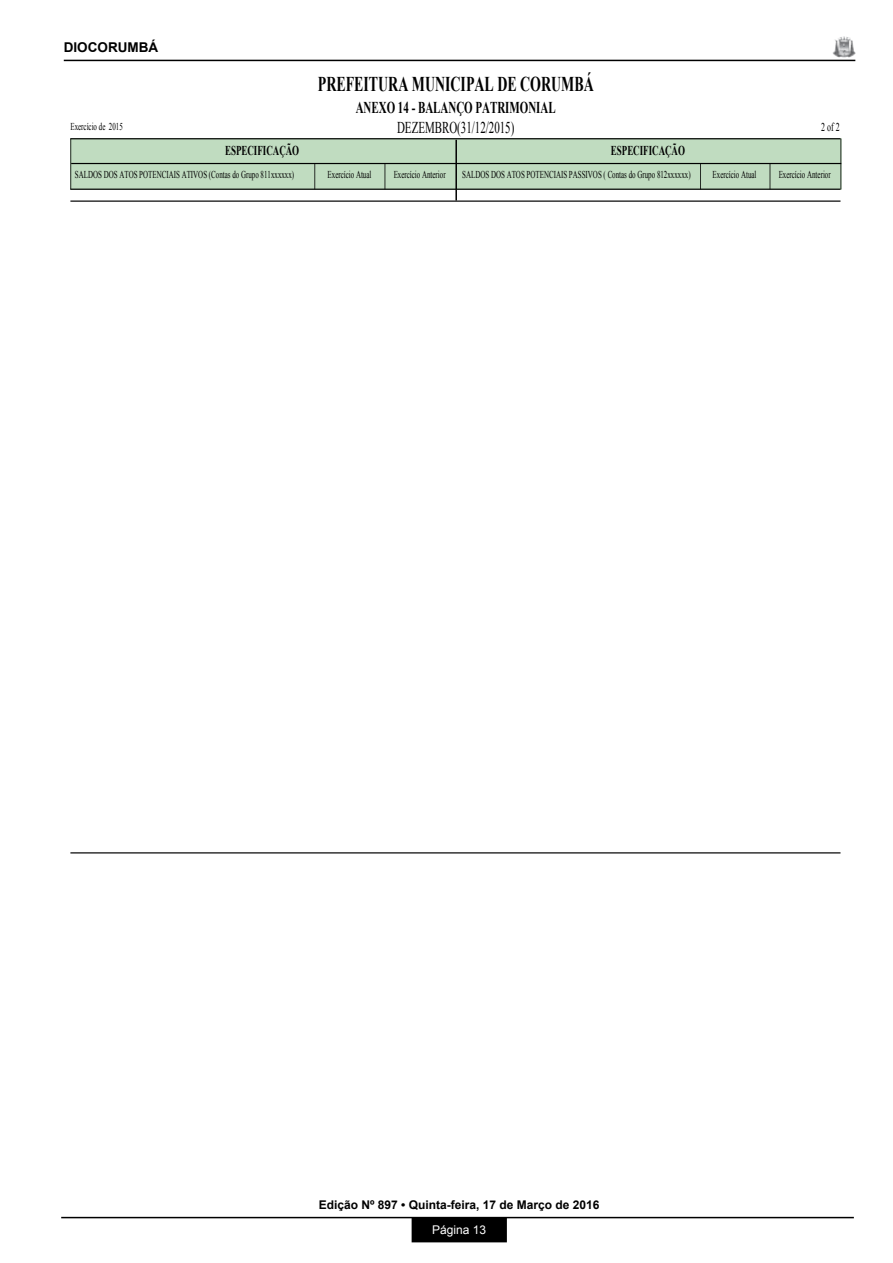
<style>
.page{position:relative;width:893px;height:1263px;background:#fff}
.page>*{position:absolute;margin:0;border:0;box-sizing:border-box;transform-origin:0 0}
.t1{font:700 21px "Times New Roman";color:#000;scale:.66 1}
.t2{font:700 16.5px "Times New Roman";color:#000;scale:.66 1}
.t3{font:16.5px "Times New Roman";color:#000;scale:.66 1}
.t4{font:700 13.5px "Times New Roman";color:#000;scale:.66 1}
.t5{font:700 13.5px "Arial";color:#000}
.t6{font:700 12px "Arial";color:#000}
.t7{font:12px "Arial";color:#fff}
.t8{font:12px "Times New Roman";color:#000;scale:.66 1}
.t9{font:10.5px "Times New Roman";color:#000;scale:.66 1}
</style>
<div class="page">
<div style="left:412px;top:1218px;width:94px;height:23px;background:#000"></div>
<div style="left:412px;top:1217px;width:95px;height:25px;border:2px solid #000"></div>
<hr style="left:61px;top:1217px;width:793px;height:1px;background:#000">
<hr style="left:64px;top:60px;width:791px;height:1px;background:#000">
<img style="left:833px;top:36px;width:22px;height:21px">
<div style="left:70px;top:139px;width:771px;height:50px;background:#c0dcc0"></div>
<div style="left:70px;top:139px;width:771px;height:50px;border:1px solid #c0dcc0"></div>
<hr style="left:70px;top:138px;width:770px;height:1px;background:#000">
<hr style="left:70px;top:189px;width:770px;height:1px;background:#000">
<hr style="left:455px;top:140px;width:2px;height:49px;background:#000">
<hr style="left:840px;top:139px;width:1px;height:50px;background:#000">
<hr style="left:70px;top:139px;width:1px;height:50px;background:#000">
<hr style="left:71px;top:163px;width:770px;height:1px;background:#000">
<svg style="left:384px;top:164px;width:1px;height:25px"></svg>
<svg style="left:769px;top:164px;width:1px;height:25px"></svg>
<svg style="left:314px;top:164px;width:1px;height:25px"></svg>
<svg style="left:700px;top:164px;width:1px;height:25px"></svg>
<hr style="left:70px;top:201px;width:770px;height:1px;background:#000">
<svg style="left:455px;top:189px;width:2px;height:12px"></svg>
<hr style="left:70px;top:853px;width:770px;height:1px;background:#000">
<p class="t5" style="left:64px;top:38px;width:96px">DIOCORUMBÁ</p>
<h1 class="t1" style="left:318px;top:69px;width:419px">PREFEITURA MUNICIPAL DE CORUMBÁ</h1>
<h2 class="t2" style="left:356px;top:96px;width:305px">ANEXO 14 - BALANÇO PATRIMONIAL</h2>
<h2 class="t3" style="left:397px;top:117px;width:179px">DEZEMBRO(31/12/2015)</h2>
<p class="t9" style="left:70px;top:119px;width:81px">Exercício de 2015</p>
<p class="t8" style="left:821px;top:119px;width:30px">2 of 2</p>
<p class="t4" style="left:225px;top:141px;width:114px">ESPECIFICAÇÃO</p>
<p class="t4" style="left:611px;top:141px;width:114px">ESPECIFICAÇÃO</p>
<p class="t9" style="left:75px;top:168px;width:334px">SALDOS DOS ATOS POTENCIAIS ATIVOS (Contas do Grupo 811xxxxxx)</p>
<p class="t9" style="left:328px;top:168px;width:68px">Exercício Atual</p>
<p class="t9" style="left:394px;top:168px;width:80px">Exercício Anterior</p>
<p class="t9" style="left:462px;top:168px;width:348px">SALDOS DOS ATOS POTENCIAIS PASSIVOS ( Contas do Grupo 812xxxxxx)</p>
<p class="t9" style="left:713px;top:168px;width:68px">Exercício Atual</p>
<p class="t9" style="left:779px;top:168px;width:80px">Exercício Anterior</p>
<p class="t6" style="left:319px;top:1197px;width:282px">Edição Nº 897 • Quinta-feira, 17 de Março de 2016</p>
<p class="t7" style="left:432px;top:1222px;width:56px">Página 13</p>
</div>
